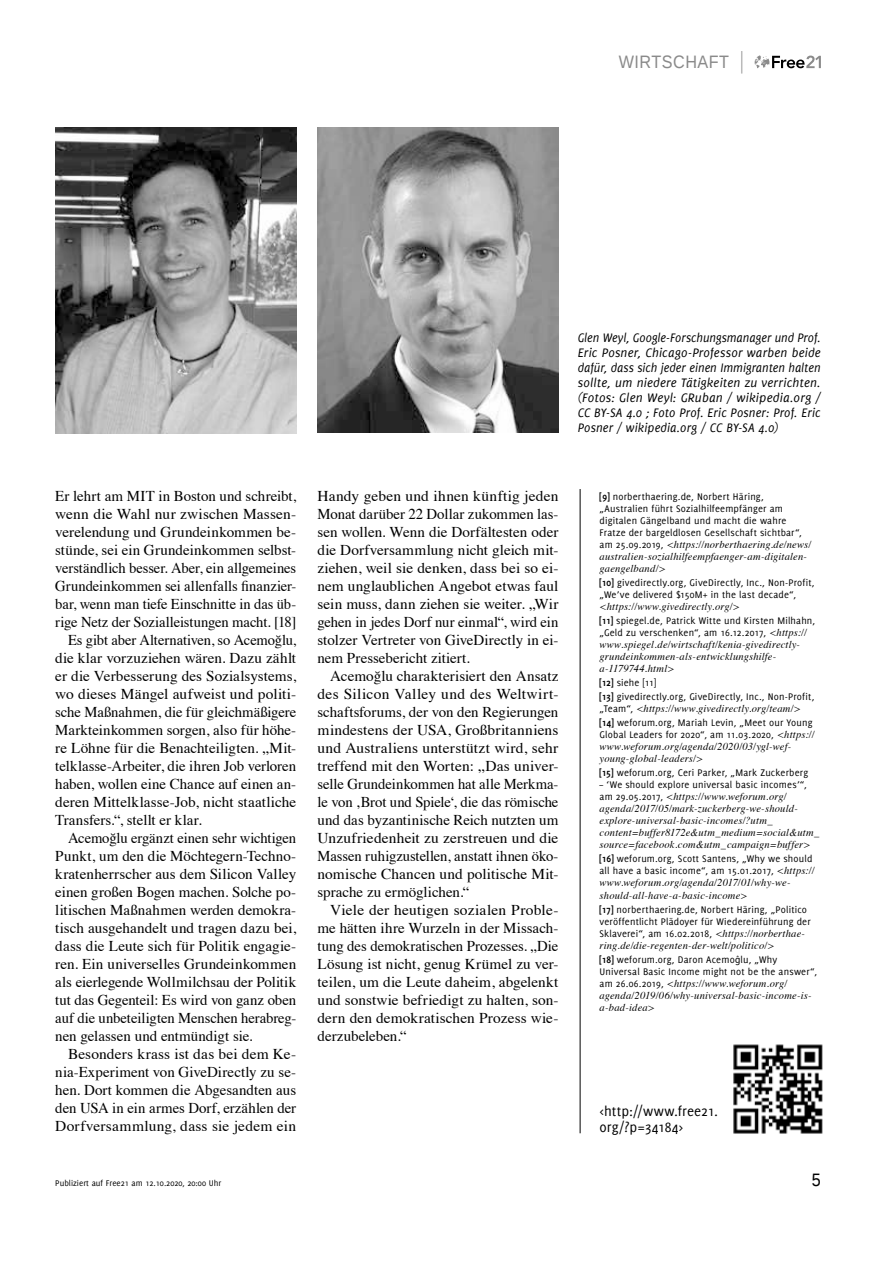
<style>
.page{position:relative;width:893px;height:1263px;background:#fff}
.page>*{position:absolute;margin:0;border:0;box-sizing:border-box;transform-origin:0 0}
.t1{font:18px "Liberation Sans";letter-spacing:.03em;color:#8a8a8a;scale:.9 1}
.t2{font:18px "Liberation Sans";color:#000;scale:.9 1}
.t3{font:15px/18px "Times";color:#000;text-align:justify}
.t4{font:15px/16.5px "Delicious";letter-spacing:.005em;color:#000}
.t5{font:italic 13.5px/15px "Delicious";letter-spacing:.01em;color:#000;text-align:justify;scale:.94 1}
.t6{font:10.5px/12px "Delicious";letter-spacing:.015em;color:#000}
.t7{font:italic 10.5px/12px "Times";letter-spacing:.015em;color:#000}
.t8{font:9px "Delicious";color:#000}
.s1{font-weight:700}
.s2{font-family:"Delicious";font-style:normal}
.s3{font-family:"Times";font-style:italic}
.s4{font-family:"Myriad Pro"}
</style>
<div class="page">
<svg style="left:755px;top:55px;width:66px;height:13px"></svg>
<svg style="left:741px;top:51px;width:1px;height:23px"></svg>
<img style="left:56px;top:128px;width:241px;height:306px">
<img style="left:317px;top:128px;width:241px;height:305px">
<hr style="left:580px;top:489px;width:1px;height:644px;background:#000">
<img style="left:733px;top:1044px;width:89px;height:89px">
<p class="t1" style="left:619px;top:52px;width:124px">WIRTSCHAFT</p>
<p class="t5" style="left:578px;top:331px;width:260px">Glen Weyl, Google-Forschungsmanager und Prof.<br>Eric Posner, Chicago-Professor warben beide dafür, dass sich jeder einen Immigranten halten sollte, um niedere Tätigkeiten zu verrichten. (Fotos: Glen Weyl: GRuban / wikipedia.org / CC BY-SA 4.0 ; Foto Prof. Eric Posner: Prof. Eric Posner / wikipedia.org / CC BY-SA 4.0)</p>
<p class="t3" style="left:55px;top:486px;width:242px">Er lehrt am MIT in Boston und schreibt,</p>
<p class="t3" style="left:55px;top:504px;width:242px">wenn die Wahl nur zwischen Massen-</p>
<p class="t3" style="left:55px;top:522px;width:242px">verelendung und Grundeinkommen be-</p>
<p class="t3" style="left:55px;top:540px;width:242px">stünde, sei ein Grundeinkommen selbst-</p>
<p class="t3" style="left:55px;top:558px;width:242px">verständlich besser. Aber, ein allgemeines</p>
<p class="t3" style="left:55px;top:576px;width:242px">Grundeinkommen sei allenfalls finanzier-</p>
<p class="t3" style="left:55px;top:594px;width:242px">bar, wenn man tiefe Einschnitte in das üb-</p>
<p class="t3" style="left:55px;top:612px;width:242px">rige Netz der Sozialleistungen macht. [18]</p>
<p class="t3" style="left:68px;top:630px;width:230px">Es gibt aber Alternativen, so Acemoğlu,</p>
<p class="t3" style="left:55px;top:648px;width:242px">die klar vorzuziehen wären. Dazu zählt</p>
<p class="t3" style="left:55px;top:666px;width:242px">er die Verbesserung des Sozialsystems,</p>
<p class="t3" style="left:55px;top:684px;width:242px">wo dieses Mängel aufweist und politi-</p>
<p class="t3" style="left:55px;top:702px;width:242px">sche Maßnahmen, die für gleichmäßigere</p>
<p class="t3" style="left:55px;top:720px;width:242px">Markteinkommen sorgen, also für höhe-</p>
<p class="t3" style="left:55px;top:738px;width:242px">re Löhne für die Benachteiligten. „Mit-</p>
<p class="t3" style="left:55px;top:756px;width:242px">telklasse-Arbeiter, die ihren Job verloren</p>
<p class="t3" style="left:55px;top:774px;width:242px">haben, wollen eine Chance auf einen an-</p>
<p class="t3" style="left:55px;top:792px;width:242px">deren Mittelklasse-Job, nicht staatliche</p>
<p class="t3" style="left:55px;top:810px;width:148px">Transfers.“, stellt er klar.</p>
<p class="t3" style="left:68px;top:828px;width:230px">Acemoğlu ergänzt einen sehr wichtigen</p>
<p class="t3" style="left:55px;top:846px;width:242px">Punkt, um den die Möchtegern-Techno-</p>
<p class="t3" style="left:55px;top:864px;width:242px">kratenherrscher aus dem Silicon Valley</p>
<p class="t3" style="left:55px;top:882px;width:242px">einen großen Bogen machen. Solche po-</p>
<p class="t3" style="left:55px;top:900px;width:242px">litischen Maßnahmen werden demokra-</p>
<p class="t3" style="left:55px;top:918px;width:242px">tisch ausgehandelt und tragen dazu bei,</p>
<p class="t3" style="left:55px;top:936px;width:242px">dass die Leute sich für Politik engagie-</p>
<p class="t3" style="left:55px;top:954px;width:242px">ren. Ein universelles Grundeinkommen</p>
<p class="t3" style="left:55px;top:972px;width:242px">als eierlegende Wollmilchsau der Politik</p>
<p class="t3" style="left:55px;top:990px;width:242px">tut das Gegenteil: Es wird von ganz oben</p>
<p class="t3" style="left:55px;top:1008px;width:242px">auf die unbeteiligten Menschen herabreg-</p>
<p class="t3" style="left:55px;top:1026px;width:199px">nen gelassen und entmündigt sie.</p>
<p class="t3" style="left:68px;top:1044px;width:230px">Besonders krass ist das bei dem Ke-</p>
<p class="t3" style="left:55px;top:1062px;width:242px">nia-Experiment von GiveDirectly zu se-</p>
<p class="t3" style="left:55px;top:1080px;width:242px">hen. Dort kommen die Abgesandten aus</p>
<p class="t3" style="left:55px;top:1098px;width:242px">den USA in ein armes Dorf, erzählen der</p>
<p class="t3" style="left:55px;top:1116px;width:242px">Dorfversammlung, dass sie jedem ein</p>
<p class="t3" style="left:317px;top:486px;width:242px">Handy geben und ihnen künftig jeden Monat darüber 22 Dollar zukommen las&shy;sen wollen. Wenn die Dorfältesten oder die Dorfversammlung nicht gleich mit&shy;ziehen, weil sie denken, dass bei so ei&shy;nem unglaublichen Angebot etwas faul sein muss, dann ziehen sie weiter. „Wir gehen in jedes Dorf nur einmal“, wird ein stolzer Vertreter von GiveDirectly in ei&shy;nem Pressebericht zitiert.</p>
<p class="t3" style="left:317px;top:666px;width:242px;text-indent:13px">Acemoğlu charakterisiert den Ansatz des Silicon Valley und des Weltwirt&shy;schaftsforums, der von den Regierungen mindestens der USA, Großbritanniens und Australiens unterstützt wird, sehr treffend mit den Worten: „Das univer&shy;selle Grundeinkommen hat alle Merkma&shy;le von ‚Brot und Spiele‘, die das römische und das byzantinische Reich nutzten um Unzufriedenheit zu zerstreuen und die Massen ruhigzustellen, anstatt ihnen öko&shy;nomische Chancen und politische Mit&shy;sprache zu ermöglichen.“</p>
<p class="t3" style="left:317px;top:900px;width:242px;text-indent:13px">Viele der heutigen sozialen Proble&shy;me hätten ihre Wurzeln in der Missach&shy;tung des demokratischen Prozesses. „Die Lösung ist nicht, genug Krümel zu ver&shy;teilen, um die Leute daheim, abgelenkt und sonstwie befriedigt zu halten, son&shy;dern den demokratischen Prozess wie&shy;derzubeleben.“</p>
<p class="t6" style="left:600px;top:490px;width:204px"><span class="s1">[9]</span> norberthaering.de, Norbert Häring, „Australien führt Sozialhilfeempfänger am digitalen Gängelband und macht die wahre Fratze der bargeldlosen Gesellschaft sichtbar“,</p>
<p class="t7" style="left:600px;top:537px;width:213px"><span class="s2">am 25.09.2019,</span> &lt;https://norberthaering.de/news/ australien-sozialhilfeempfaenger-am-digitalen&shy;gaengelband/&gt;</p>
<p class="t6" style="left:600px;top:576px;width:217px"><span class="s1">[10]</span> givedirectly.org, GiveDirectly, Inc., Non-Profit, „We’ve delivered $150M+ in the last decade“,</p>
<p class="t7" style="left:600px;top:599px;width:142px">&lt;https://www.givedirectly.org/&gt;</p>
<p class="t6" style="left:600px;top:614px;width:217px"><span class="s1">[11]</span> spiegel.de, Patrick Witte und Kirsten Milhahn, „Geld zu verschenken“, am 16.12.2017, <span class="s3">&lt;https://</span></p>
<p class="t7" style="left:600px;top:638px;width:202px">www.spiegel.de/wirtschaft/kenia-givedirectly&shy;grundeinkommen-als-entwicklungshilfe&shy;a-1179744.html&gt;</p>
<p class="t6" style="left:600px;top:675px;width:216px;line-height:14.1px"><span class="s1">[12]</span> siehe [11]<br><span class="s1">[13]</span> givedirectly.org, GiveDirectly, Inc., Non-Profit,</p>
<p class="t7" style="left:600px;top:702px;width:203px"><span class="s2">„Team“,</span> &lt;https://www.givedirectly.org/team/&gt;</p>
<p class="t6" style="left:600px;top:717px;width:217px"><span class="s1">[14]</span> weforum.org, Mariah Levin, „Meet our Young<br>Global Leaders for 2020“, am 11.03.2020, <span class="s3">&lt;https://</span></p>
<p class="t7" style="left:600px;top:740px;width:193px">www.weforum.org/agenda/2020/03/ygl-wef&shy;young-global-leaders/&gt;</p>
<p class="t6" style="left:600px;top:767px;width:210px"><span class="s1">[15]</span> weforum.org, Ceri Parker, „Mark Zuckerberg</p>
<p class="t6" style="left:600px;top:779px;width:209px">– ‘We should explore universal basic incomes’“,</p>
<p class="t7" style="left:600px;top:790px;width:221px"><span class="s2">am 29.05.2017,</span> &lt;https://www.weforum.org/ agenda/2017/05/mark-zuckerberg-we-should&shy;explore-universal-basic-incomes/?utm_ content=buffer8172e&amp;utm_medium=social&amp;utm_ source=facebook.com&amp;utm_campaign=buffer&gt;</p>
<p class="t6" style="left:600px;top:853px;width:217px"><span class="s1">[16]</span> weforum.org, Scott Santens, „Why we should all have a basic income“, am 15.01.2017, <span class="s3">&lt;https://</span></p>
<p class="t7" style="left:600px;top:876px;width:192px">www.weforum.org/agenda/2017/01/why-we&shy;should-all-have-a-basic-income&gt;</p>
<p class="t6" style="left:600px;top:903px;width:213px"><span class="s1">[17]</span> norberthaering.de, Norbert Häring, „Politico veröffentlicht Plädoyer für Wiedereinführung der<br>Sklaverei“, am 16.02.2018, <span class="s3">&lt;https://norberthae-</span></p>
<p class="t7" style="left:600px;top:938px;width:176px">ring.de/die-regenten-der-welt/politico/&gt;</p>
<p class="t6" style="left:600px;top:953px;width:219px"><span class="s1">[18]</span> weforum.org, Daron Acemo<span class="s4">ĝ</span>lu, „Why<br>Universal Basic Income might not be the answer“,</p>
<p class="t7" style="left:600px;top:976px;width:214px"><span class="s2">am 26.06.2019,</span> &lt;https://www.weforum.org/ agenda/2019/06/why-universal-basic-income-is&shy;a-bad-idea&gt;</p>
<p class="t4" style="left:600px;top:1102px;width:120px">&lt;http://www.free21. org/?p=34184&gt;</p>
<p class="t8" style="left:55px;top:1177px;width:168px">Publiziert auf Free21 am 12.10.2020, 20:00 Uhr</p>
<p class="t2" style="left:812px;top:1169px;width:12px">5</p>
</div>
